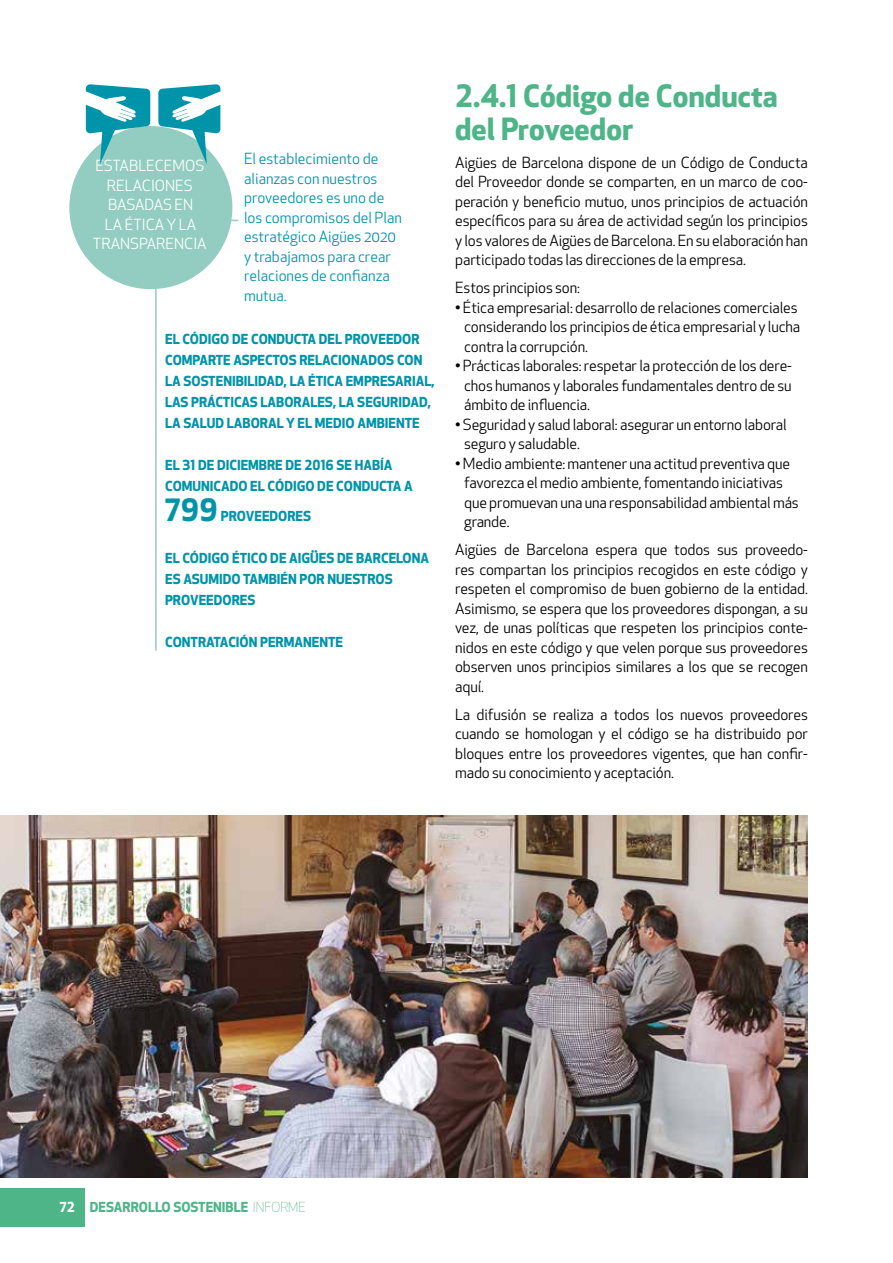
<style>
.page{position:relative;width:893px;height:1263px;background:#fff}
.page>*{position:absolute;margin:0;border:0;box-sizing:border-box;transform-origin:0 0}
.t1{font:700 30px/33px "Apex New";color:#4eb589}
.t2{font:700 30px "Apex New";color:#0094aa}
.t3{font:15px/19.5px "Apex New";letter-spacing:-.01em;color:#000;text-align:justify}
.t4{font:15px/19.5px "Apex New";color:#0094aa}
.t5{font:15px/19.5px "Apex New";color:#fff;text-align:center}
.t6{font:700 13.5px/21px "Apex New";color:#0094aa}
.t7{font:700 13.5px "Apex New";color:#4eb589}
.s1{color:#fff}
.s2{font-weight:300}
</style>
<div class="page">
<div style="left:0;top:1188px;width:85px;height:38px;background:#4eb589"></div>
<div style="left:69px;top:126px;width:163px;height:163px;background:#93cdc1;border-radius:50%"></div>
<hr style="left:155px;top:283px;width:2px;height:368px;background:#93cdc1">
<svg style="left:86px;top:84px;width:64px;height:80px"></svg>
<svg style="left:158px;top:84px;width:62px;height:80px"></svg>
<img style="left:0;top:815px;width:808px;height:362px">
<p class="t5" style="left:93px;top:156px;width:115px">ESTABLECEMOS<br>RELACIONES<br>BASADAS EN<br>LA ÉTICA Y LA<br>TRANSPARENCIA</p>
<p class="t4" style="left:244px;top:149px;width:159px">El establecimiento de alianzas con nuestros proveedores es uno de los compromisos del Plan estratégico Aigües 2020 y trabajamos para crear relaciones de confianza mutua.</p>
<p class="t6" style="left:165px;top:328px;width:271px">EL CÓDIGO DE CONDUCTA DEL PROVEEDOR COMPARTE ASPECTOS RELACIONADOS CON LA SOSTENIBILIDAD, LA ÉTICA EMPRESARIAL, LAS PRÁCTICAS LABORALES, LA SEGURIDAD, LA SALUD LABORAL Y EL MEDIO AMBIENTE</p>
<p class="t6" style="left:165px;top:454px;width:249px">EL 31 DE DICIEMBRE DE 2016 SE HABÍA<br>COMUNICADO EL CÓDIGO DE CONDUCTA A</p>
<h1 class="t2" style="left:165px;top:488px;width:54px">799</h1>
<p class="t6" style="left:221px;top:505px;width:92px">PROVEEDORES</p>
<p class="t6" style="left:165px;top:547px;width:265px">EL CÓDIGO ÉTICO DE AIGÜES DE BARCELONA<br>ES ASUMIDO TAMBIÉN POR NUESTROS<br>PROVEEDORES</p>
<p class="t6" style="left:165px;top:631px;width:179px">CONTRATACIÓN PERMANENTE</p>
<h1 class="t1" style="left:455px;top:78px;width:324px">2.4.1 Código de Conducta del Proveedor</h1>
<p class="t3" style="left:455px;top:153px;width:354px">Aigües de Barcelona dispone de un Código de Conducta del Proveedor donde se comparten, en un marco de coo&shy;peración y beneficio mutuo, unos principios de actuación específicos para su área de actividad según los principios y los valores de Aigües de Barcelona. En su elaboración han participado todas las direcciones de la empresa.</p>
<p class="t3" style="left:455px;top:278px;width:126px">Estos principios son:</p>
<p class="t3" style="left:464px;top:298px;width:338px;text-align:left;text-indent:-9px">• Ética empresarial: desarrollo de relaciones comerciales considerando los principios de ética empresarial y lucha contra la corrupción.</p>
<p class="t3" style="left:464px;top:356px;width:329px;text-indent:-9px">• Prácticas laborales: respetar la protección de los dere&shy;chos humanos y laborales fundamentales dentro de su ámbito de influencia.</p>
<p class="t3" style="left:464px;top:415px;width:324px;text-indent:-9px">• Seguridad y salud laboral: asegurar un entorno laboral seguro y saludable.</p>
<p class="t3" style="left:464px;top:454px;width:336px;text-align:left;text-indent:-9px">• Medio ambiente: mantener una actitud preventiva que favorezca el medio ambiente, fomentando iniciativas que promuevan una una responsabilidad ambiental más grande.</p>
<p class="t3" style="left:455px;top:540px;width:354px">Aigües de Barcelona espera que todos sus proveedo&shy;res compartan los principios recogidos en este código y respeten el compromiso de buen gobierno de la entidad.<br>Asimismo, se espera que los proveedores dispongan, a su vez, de unas políticas que respeten los principios conte&shy;nidos en este código y que velen porque sus proveedores observen unos principios similares a los que se recogen aquí.</p>
<p class="t3" style="left:455px;top:705px;width:354px">La difusión se realiza a todos los nuevos proveedores cuando se homologan y el código se ha distribuido por bloques entre los proveedores vigentes, que han confir&shy;mado su conocimiento y aceptación.</p>
<p class="t7" style="left:60px;top:1198px;width:247px"><span class="s1">72</span> DESARROLLO SOSTENIBLE <span class="s2">INFORME</span></p>
</div>
